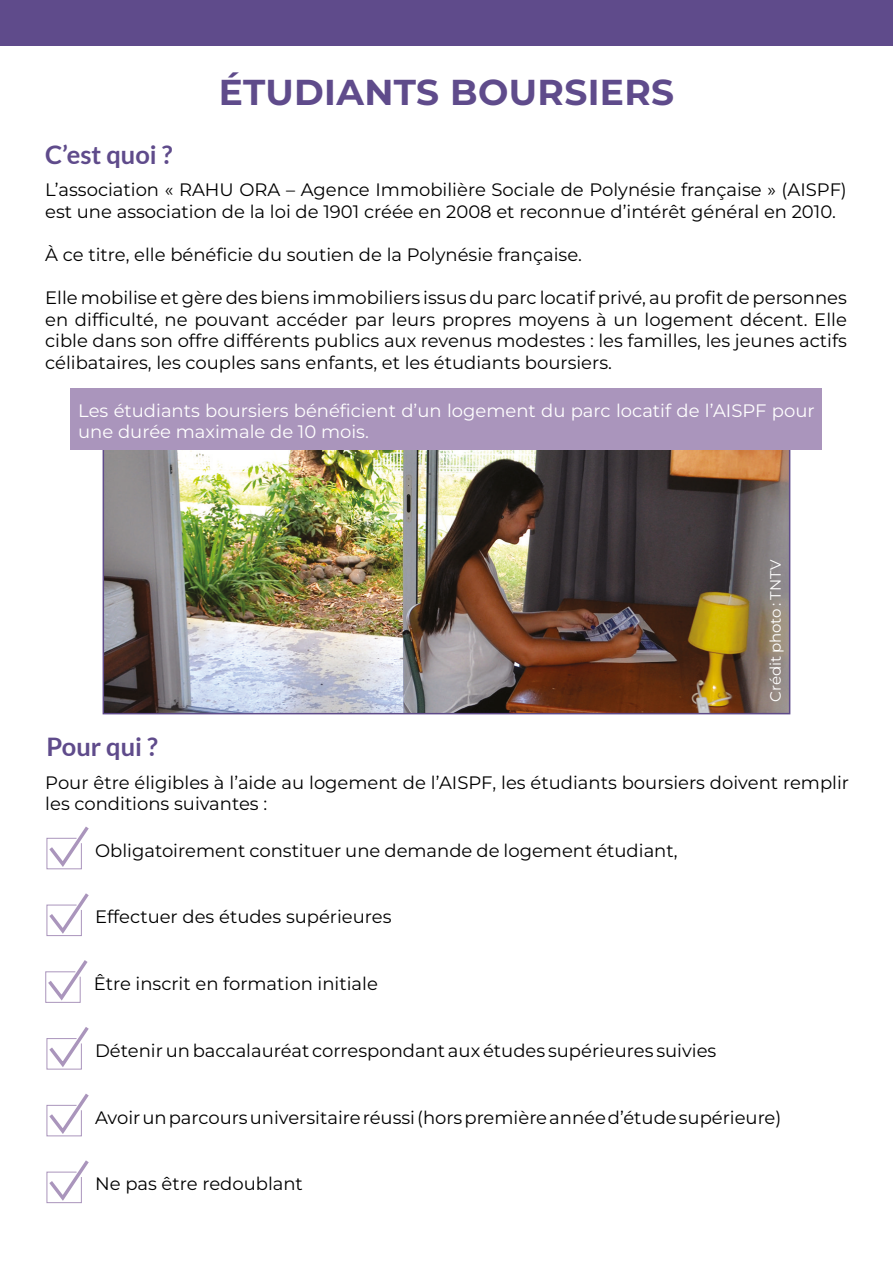
<style>
.page{position:relative;width:893px;height:1263px;background:#fff}
.page>*{position:absolute;margin:0;border:0;box-sizing:border-box;transform-origin:0 0}
.t1{font:700 36px "Montserrat";letter-spacing:.01em;color:#5f4b8b}
.t2{font:700 25.5px "Lato";color:#5f4b8b}
.t3{font:18px/21.6px "Montserrat";color:#000}
.t4{font:18px/21.6px "Montserrat";color:#fff}
.t5{font:15px "Montserrat";color:#fff}
</style>
<div class="page">
<img style="left:102px;top:450px;width:689px;height:265px">
<div style="left:71px;top:388px;width:751px;height:62px;background:#aa95bc"></div>
<div style="left:0;top:0;width:893px;height:45px;background:#5f4b8b"></div>
<svg style="left:46px;top:826px;width:43px;height:44px"></svg>
<svg style="left:46px;top:893px;width:43px;height:44px"></svg>
<svg style="left:45px;top:960px;width:43px;height:43px"></svg>
<svg style="left:46px;top:1027px;width:43px;height:43px"></svg>
<svg style="left:46px;top:1094px;width:43px;height:43px"></svg>
<svg style="left:46px;top:1160px;width:43px;height:44px"></svg>
<h1 class="t1" style="left:219px;top:69px;width:457px">ÉTUDIANTS BOURSIERS</h1>
<h2 class="t2" style="left:45px;top:140px;width:129px">C’est quoi ?</h2>
<p class="t3" style="left:45px;top:178px;width:803px">L’association « RAHU ORA – Agence Immobilière Sociale de Polynésie française » (AISPF) est une association de la loi de 1901 créée en 2008 et reconnue d’intérêt général en 2010.</p>
<p class="t3" style="left:45px;top:243px;width:538px">À ce titre, elle bénéficie du soutien de la Polynésie française.</p>
<p class="t3" style="left:45px;top:286px;width:803px;text-align:justify">Elle mobilise et gère des biens immobiliers issus du parc locatif privé, au profit de personnes en difficulté, ne pouvant accéder par leurs propres moyens à un logement décent. Elle cible dans son offre différents publics aux revenus modestes : les familles, les jeunes actifs célibataires, les couples sans enfants, et les étudiants boursiers.</p>
<p class="t4" style="left:78px;top:399px;width:738px">Les étudiants boursiers bénéficient d’un logement du parc locatif de l’AISPF pour une durée maximale de 10 mois.</p>
<h2 class="t2" style="left:46px;top:732px;width:113px">Pour qui ?</h2>
<p class="t5" style="left:765px;top:702px;width:144px;rotate:-90deg">Crédit photo : TNTV</p>
<p class="t3" style="left:45px;top:771px;width:805px">Pour être éligibles à l’aide au logement de l’AISPF, les étudiants boursiers doivent remplir les conditions suivantes :</p>
<p class="t3" style="left:95px;top:839px;width:584px">Obligatoirement constituer une demande de logement étudiant,</p>
<p class="t3" style="left:95px;top:906px;width:298px">Effectuer des études supérieures</p>
<p class="t3" style="left:94px;top:972px;width:285px">Être inscrit en formation initiale</p>
<p class="t3" style="left:95px;top:1039px;width:623px">Détenir un baccalauréat correspondant aux études supérieures suivies</p>
<p class="t3" style="left:95px;top:1106px;width:688px">Avoir un parcours universitaire réussi (hors première année d’étude supérieure)</p>
<p class="t3" style="left:95px;top:1173px;width:209px">Ne pas être redoublant</p>
</div>
